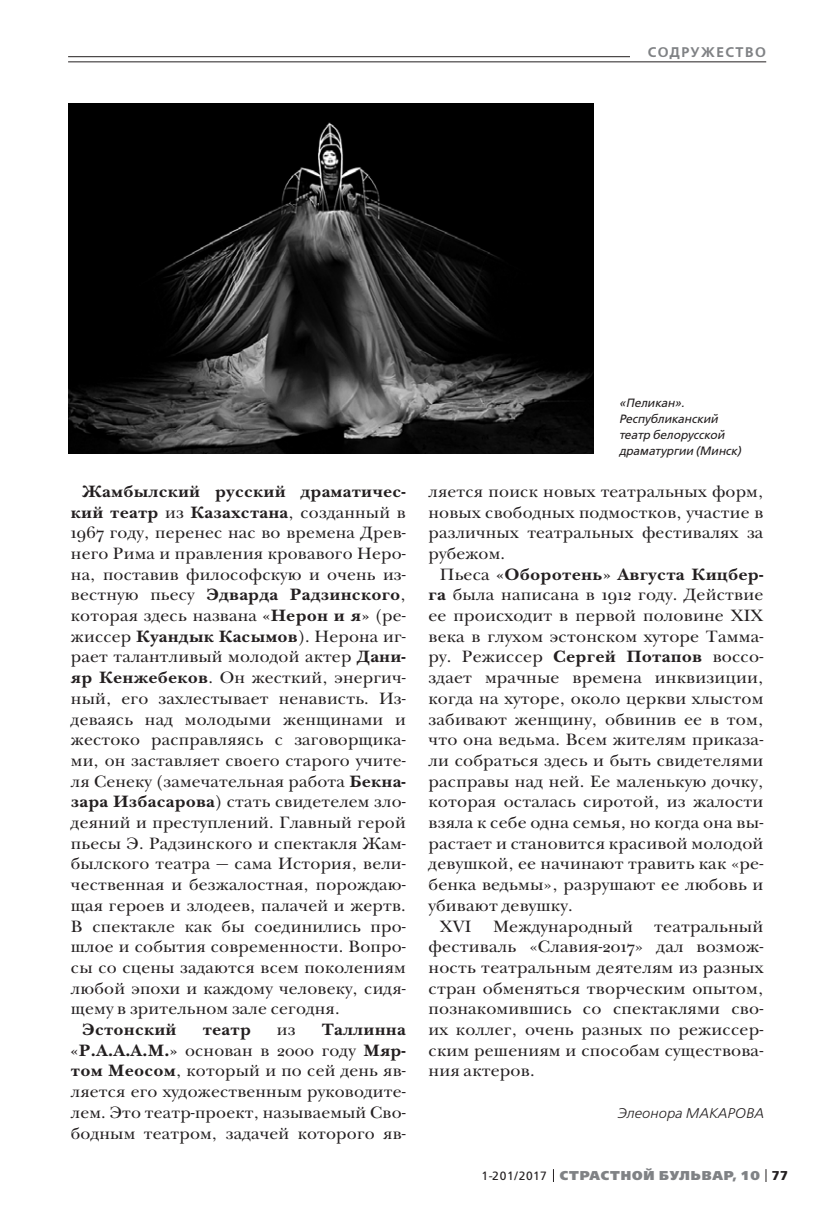
<style>
.page{position:relative;width:823px;height:1219px;background:#fff}
.page>*{position:absolute;margin:0;border:0;box-sizing:border-box;transform-origin:0 0}
.t1{font:17px/20.6px "New Baskerville ITC";letter-spacing:.01em;color:#231f20;text-align:justify}
.t2{font:17px/20.8px "New Baskerville ITC";letter-spacing:.01em;color:#231f20;text-align:justify;scale:1.04 1}
.t3{font:700 17px "New Baskerville ITC";letter-spacing:.01em;color:#231f20;scale:1.04 1}
.t4{font:700 17px "New Baskerville ITC";letter-spacing:.01em;color:#231f20}
.t5{font:italic 300 14px "Free Set";letter-spacing:.01em;color:#231f20}
.t6{font:600 14px "Free Set";letter-spacing:.11em;color:#808285}
.t7{font:800 12.8px "Free Set";letter-spacing:.07em;color:#808285}
.t8{font:italic 12px/16px "Free Set";color:#231f20}
.s1{font-weight:700}
.s2{font-weight:400}
.s3{font-weight:400;font-size:12px;color:#231f20}
.s4{font-weight:700;color:#231f20}
</style>
<div class="page">
<svg style="left:765px;top:1169px;width:1px;height:13px"></svg>
<hr style="left:68px;top:56px;width:697px;height:1px;background:#231f20">
<div style="left:629px;top:41px;width:136px;height:21px;background:#fff"></div>
<hr style="left:68px;top:62px;width:697px;height:1px;background:#231f20">
<img style="left:68px;top:104px;width:525px;height:350px">
<p class="t6" style="left:647px;top:45px;width:120px">СОДРУЖЕСТВО</p>
<p class="t1" style="left:71px;top:483px;width:336px;text-indent:11px"><span class="s1">Жамбылский русский драматичес&shy;кий театр</span> из <span class="s1">Казахстана</span>, созданный в 1967 году, перенес нас во времена Древ&shy;него Рима и правления кровавого Неро&shy;на, поставив философскую и очень из&shy;вестную пьесу <span class="s1">Эдварда Радзинского</span>, которая здесь названа <span class="s1">«Нерон и я»</span> (ре&shy;жиссер <span class="s1">Куандык Касымов</span>). Нерона иг&shy;рает талантливый молодой актер <span class="s1">Дани&shy;яр Кенжебеков</span>. Он жесткий, энергич&shy;ный, его захлестывает ненависть. Из&shy;деваясь над молодыми женщинами и жестоко расправляясь с заговорщика&shy;ми, он заставляет своего старого учите&shy;ля Сенеку (замечательная работа <span class="s1">Бекна&shy;зара Избасарова</span>) стать свидетелем зло&shy;деяний и преступлений. Главный герой пьесы Э. Радзинского и спектакля Жам&shy;былского театра — сама История, вели&shy;чественная и безжалостная, порождаю&shy;щая героев и злодеев, палачей и жертв.<br>В спектакле как бы соединились про&shy;шлое и события современности. Вопро&shy;сы со сцены задаются всем поколениям любой эпохи и каждому человеку, сидя&shy;щему в зрительном зале сегодня.</p>
<p class="t4" style="left:82px;top:1023px;width:96px">Эстонский</p>
<p class="t4" style="left:203px;top:1023px;width:50px">театр</p>
<p class="t1" style="left:277px;top:1021px;width:20px">из</p>
<p class="t1" style="left:71px;top:1021px;width:336px;text-indent:251px"><span class="s1">Таллинна «Р.А.А.А.М.»</span> основан в 2000 году <span class="s1">Мяр&shy;том Меосом</span>, который и по сей день яв&shy;ляется его художественным руководите&shy;лем. Это театр-проект, называемый Сво&shy;бодным театром, задачей которого яв-</p>
<p class="t8" style="left:618px;top:396px;width:124px">«Пеликан».<br>Республиканский театр белорусской драматургии (Минск)</p>
<p class="t1" style="left:428px;top:482px;width:336px">ляется поиск новых театральных форм, новых свободных подмостков, участие в различных театральных фестивалях за рубежом.</p>
<p class="t3" style="left:439px;top:567px;width:312px"><span class="s2">Пьеса</span> «Оборотень» Августа Кицбер-</p>
<p class="t2" style="left:428px;top:586px;width:323px"><span class="s1">га</span> была написана в 1912 году. Действие</p>
<p class="t2" style="left:428px;top:607px;width:323px">ее происходит в первой половине XIX</p>
<p class="t2" style="left:428px;top:627px;width:323px">века в глухом эстонском хуторе Тамма-</p>
<p class="t2" style="left:428px;top:648px;width:323px">ру. Режиссер <span class="s1">Сергей Потапов</span> воссо-</p>
<p class="t2" style="left:428px;top:669px;width:323px">здает мрачные времена инквизиции,</p>
<p class="t2" style="left:428px;top:689px;width:323px">когда на хуторе, около церкви хлыстом</p>
<p class="t2" style="left:428px;top:710px;width:323px">забивают женщину, обвинив ее в том,</p>
<p class="t2" style="left:428px;top:731px;width:323px">что она ведьма. Всем жителям приказа-</p>
<p class="t2" style="left:428px;top:752px;width:323px">ли собраться здесь и быть свидетелями</p>
<p class="t2" style="left:428px;top:772px;width:323px">расправы над ней. Ее маленькую дочку,</p>
<p class="t2" style="left:428px;top:793px;width:323px">которая осталась сиротой, из жалости</p>
<p class="t2" style="left:428px;top:814px;width:323px">взяла к себе одна семья, но когда она вы-</p>
<p class="t2" style="left:428px;top:834px;width:323px">растает и становится красивой молодой</p>
<p class="t2" style="left:428px;top:855px;width:323px">девушкой, ее начинают травить как «ре-</p>
<p class="t2" style="left:428px;top:876px;width:323px">бенка ведьмы», разрушают ее любовь и</p>
<p class="t2" style="left:428px;top:896px;width:140px">убивают девушку.</p>
<p class="t2" style="left:439px;top:917px;width:32px">XVI</p>
<p class="t2" style="left:492px;top:917px;width:136px">Международный</p>
<p class="t2" style="left:428px;top:917px;width:323px;text-indent:225px">театральный фестиваль «Славия-2017» дал возмож&shy;ность театральным деятелям из разных стран обменяться творческим опытом, познакомившись со спектаклями сво&shy;их коллег, очень разных по режиссер&shy;ским решениям и способам существова&shy;ния актеров.</p>
<p class="t5" style="left:617px;top:1106px;width:147px">Элеонора МАКАРОВА</p>
<p class="t7" style="left:481px;top:1169px;width:308px"><span class="s3">1-201/2017</span> СТРАСТНОЙ БУЛЬВАР, 10 <span class="s4">77</span></p>
</div>
